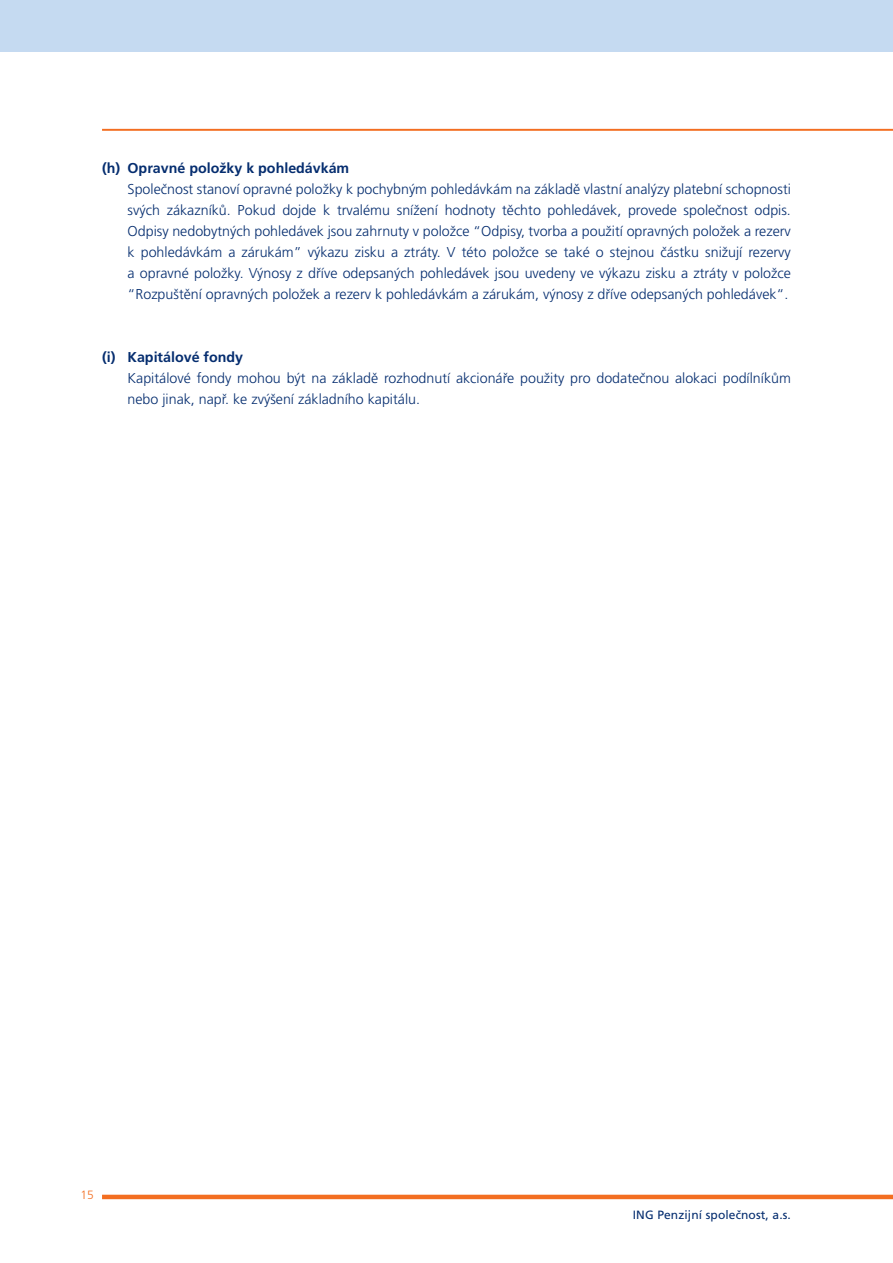
<style>
.page{position:relative;width:893px;height:1263px;background:#fff}
.page>*{position:absolute;margin:0;border:0;box-sizing:border-box;transform-origin:0 0}
.t1{font:300 14.25px/21px "Frutiger CE";color:#052d6f;text-align:justify}
.t2{font:700 14.25px "Frutiger CE";color:#052d6f}
.t3{font:12px "Frutiger CE";letter-spacing:.01em;color:#052d6f}
.t4{font:300 12px "Frutiger CE";color:#f36e21}
</style>
<div class="page">
<hr style="left:102px;top:1195px;width:791px;height:4px;background:#f36e21">
<hr style="left:102px;top:129px;width:791px;height:2px;background:#f36e21">
<div style="left:0;top:0;width:893px;height:51px;background:#c5daf1"></div>
<p class="t2" style="left:102px;top:160px;width:249px">(h) Opravné položky k pohledávkám</p>
<p class="t1" style="left:128px;top:178px;width:665px">Společnost stanoví opravné položky k pochybným pohledávkám na základě vlastní analýzy platební schopnosti svých zákazníků. Pokud dojde k trvalému snížení hodnoty těchto pohledávek, provede společnost odpis.<br>Odpisy nedobytných pohledávek jsou zahrnuty v položce “Odpisy, tvorba a použití opravných položek a rezerv k pohledávkám a zárukám” výkazu zisku a ztráty. V této položce se také o stejnou částku snižují rezervy a opravné položky. Výnosy z dříve odepsaných pohledávek jsou uvedeny ve výkazu zisku a ztráty v položce “Rozpuštění opravných položek a rezerv k pohledávkám a zárukám, výnosy z dříve odepsaných pohledávek“.</p>
<p class="t2" style="left:102px;top:349px;width:143px">(i) Kapitálové fondy</p>
<p class="t1" style="left:128px;top:367px;width:665px">Kapitálové fondy mohou být na základě rozhodnutí akcionáře použity pro dodatečnou alokaci podílníkům nebo jinak, např. ke zvýšení základního kapitálu.</p>
<p class="t4" style="left:80px;top:1188px;width:15px">15</p>
<p class="t3" style="left:633px;top:1208px;width:160px">ING Penzijní společnost, a.s.</p>
</div>
